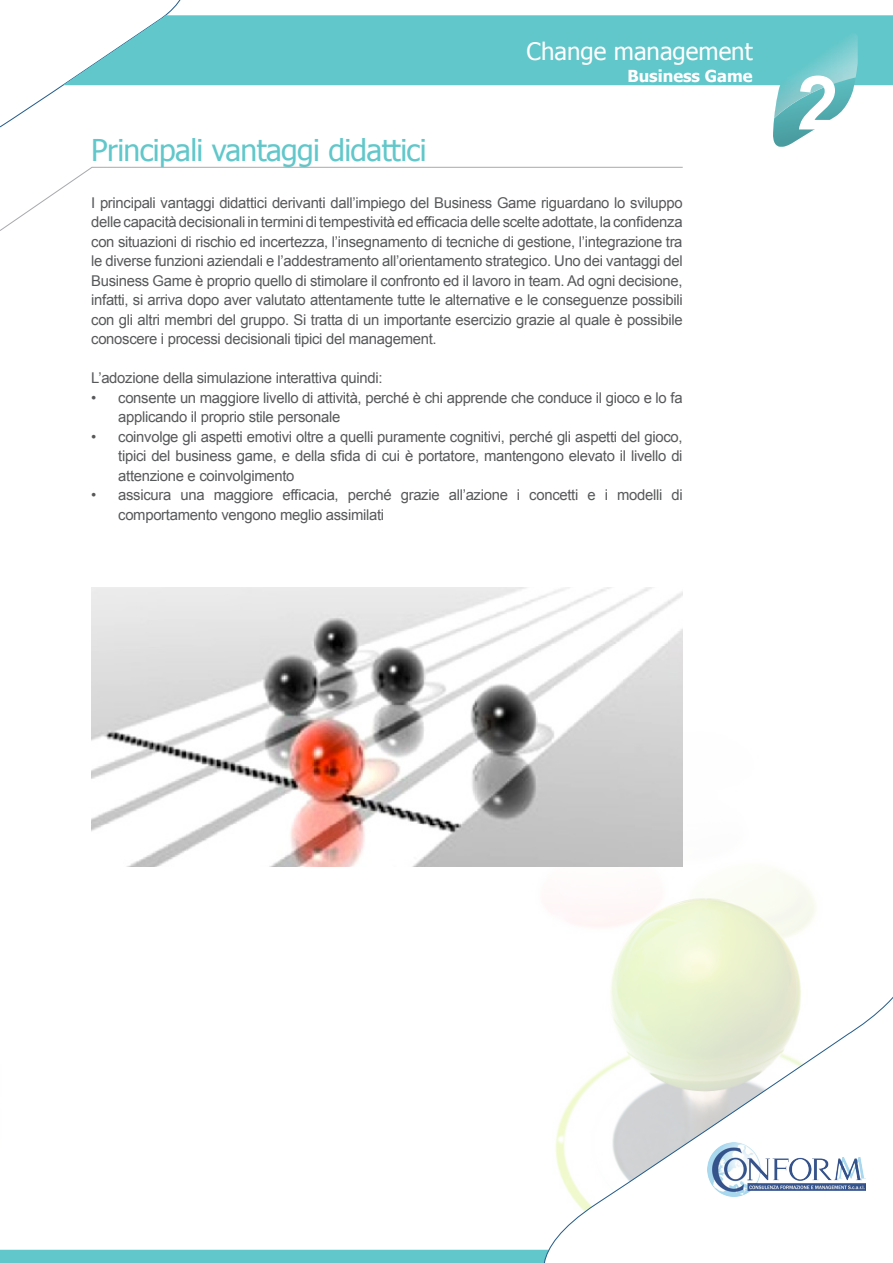
<style>
.page{position:relative;width:893px;height:1263px;background:#fff}
.page>*{position:absolute;margin:0;border:0;box-sizing:border-box;transform-origin:0 0}
.t1{font:700 75px "Arial";color:#fff}
.t2{font:30px "Tahoma";letter-spacing:-.02em;color:#61c7ca}
.t3{font:24px "Tahoma";color:#fff}
.t4{font:700 16.5px "Tahoma";color:#fff}
.t5{font:14.85px/19.5px "Arial";letter-spacing:-.02em;color:#57585a;text-align:justify}
</style>
<div class="page">
<img style="left:446px;top:869px;width:369px;height:381px">
<svg style="left:0;top:0;width:188px;height:127px"></svg>
<svg style="left:63px;top:15px;width:830px;height:70px;background:#6ccacd"></svg>
<div style="left:0;top:1250px;width:522px;height:13px;background:#61c7ca"></div>
<svg style="left:522px;top:957px;width:371px;height:306px"></svg>
<svg style="left:773px;top:63px;width:60px;height:84px"></svg>
<img style="left:774px;top:32px;width:84px;height:86px">
<img style="left:707px;top:1143px;width:159px;height:53px">
<svg style="left:0;top:167px;width:683px;height:64px"></svg>
<img style="left:91px;top:587px;width:592px;height:280px">
<h3 class="t3" style="left:527px;top:35px;width:228px">Change management</h3>
<p class="t4" style="left:627px;top:64px;width:127px">Business Game</p>
<p class="t2" style="left:91px;top:130px;width:337px">Principali vantaggi didattici</p>
<p class="t5" style="left:91px;top:193px;width:593px">I principali vantaggi didattici derivanti dall’impiego del Business Game riguardano lo sviluppo delle capacità decisionali in termini di tempestività ed efficacia delle scelte adottate, la confidenza con situazioni di rischio ed incertezza, l’insegnamento di tecniche di gestione, l’integrazione tra le diverse funzioni aziendali e l’addestramento all’orientamento strategico. Uno dei vantaggi del Business Game è proprio quello di stimolare il confronto ed il lavoro in team. Ad ogni decisione, infatti, si arriva dopo aver valutato attentamente tutte le alternative e le conseguenze possibili con gli altri membri del gruppo. Si tratta di un importante esercizio grazie al quale è possibile conoscere i processi decisionali tipici del management.</p>
<p class="t5" style="left:91px;top:368px;width:293px">L’adozione della simulazione interattiva quindi:</p>
<p class="t5" style="left:118px;top:388px;width:566px;text-indent:-27px">• consente un maggiore livello di attività, perché è chi apprende che conduce il gioco e lo fa applicando il proprio stile personale</p>
<p class="t5" style="left:118px;top:427px;width:566px;text-indent:-27px">• coinvolge gli aspetti emotivi oltre a quelli puramente cognitivi, perché gli aspetti del gioco, tipici del business game, e della sfida di cui è portatore, mantengono elevato il livello di attenzione e coinvolgimento</p>
<p class="t5" style="left:118px;top:485px;width:566px;text-indent:-27px">• assicura una maggiore efficacia, perché grazie all’azione i concetti e i modelli di comportamento vengono meglio assimilati</p>
<p class="t1" style="left:797px;top:50px;width:43px">2</p>
</div>
